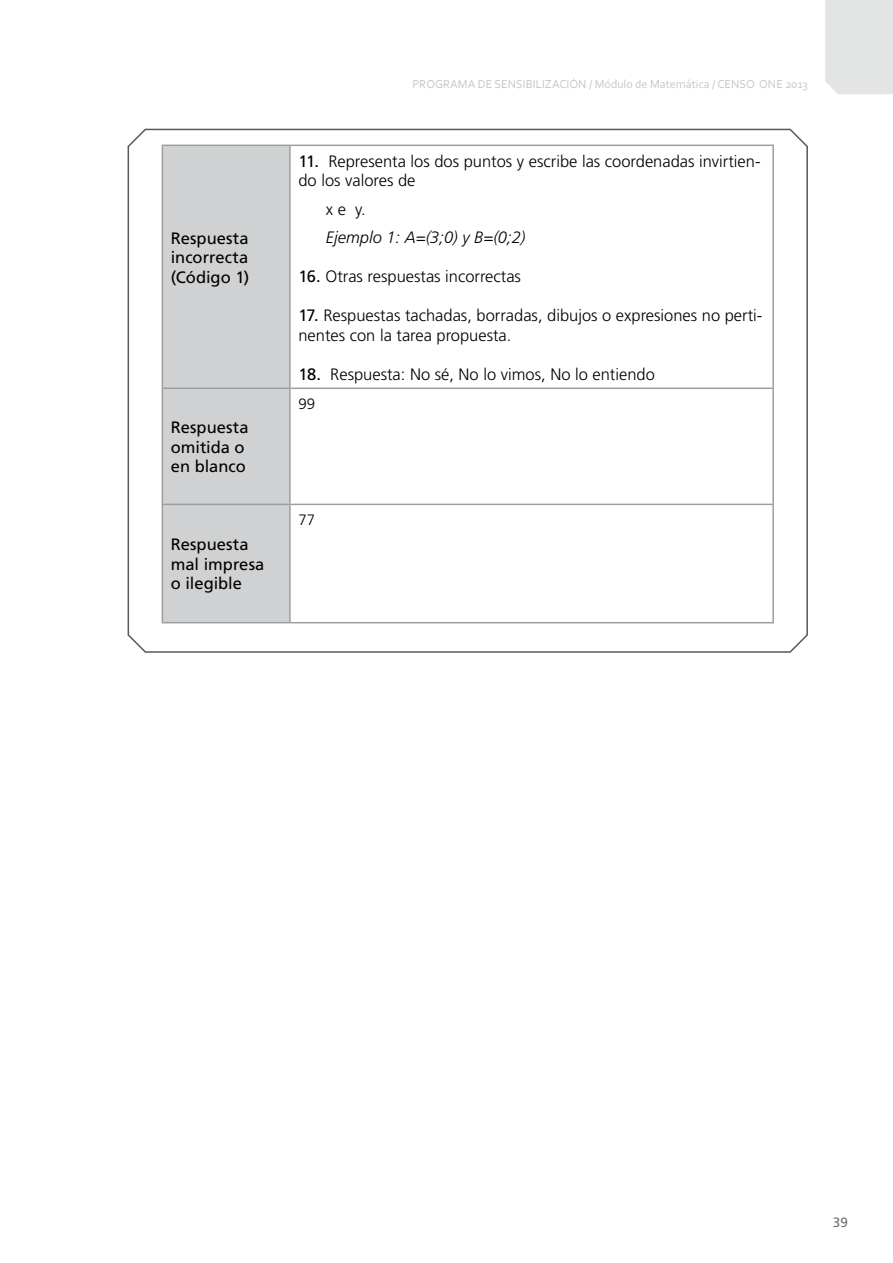
<style>
.page{position:relative;width:893px;height:1263px;background:#fff}
.page>*{position:absolute;margin:0;border:0;box-sizing:border-box;transform-origin:0 0}
.t1{font:300 16.5px/19.5px "Frutiger";color:#000}
.t2{font:16.5px/19.5px "Frutiger";color:#000}
.t3{font:italic 300 16.5px "Frutiger";color:#000}
.t4{font:300 15px "Frutiger";color:#000}
.t5{font:13.5px "Frutiger";color:#707172}
.t6{font:12px "Corbel";color:#c6c7c8}
.s1{font-weight:400}
</style>
<div class="page">
<div style="left:825px;top:0;width:68px;height:94px;background:#e3e4e4"></div>
<svg style="left:127px;top:128px;width:681px;height:525px"></svg>
<div style="left:163px;top:146px;width:126px;height:476px;background:#d0d1d2"></div>
<hr style="left:290px;top:145px;width:484px;height:1px;background:#9c9e9f">
<hr style="left:772px;top:146px;width:2px;height:242px;background:#9c9e9f">
<hr style="left:290px;top:388px;width:484px;height:1px;background:#9c9e9f">
<hr style="left:772px;top:389px;width:2px;height:115px;background:#9c9e9f">
<hr style="left:290px;top:504px;width:484px;height:1px;background:#9c9e9f">
<hr style="left:772px;top:505px;width:2px;height:117px;background:#9c9e9f">
<hr style="left:290px;top:622px;width:484px;height:1px;background:#9c9e9f">
<hr style="left:162px;top:145px;width:128px;height:1px;background:#9c9e9f">
<hr style="left:162px;top:146px;width:1px;height:242px;background:#9c9e9f">
<hr style="left:289px;top:146px;width:2px;height:242px;background:#9c9e9f">
<hr style="left:162px;top:388px;width:128px;height:1px;background:#9c9e9f">
<hr style="left:162px;top:389px;width:1px;height:115px;background:#9c9e9f">
<hr style="left:289px;top:389px;width:2px;height:115px;background:#9c9e9f">
<hr style="left:162px;top:504px;width:128px;height:1px;background:#9c9e9f">
<hr style="left:162px;top:505px;width:1px;height:117px;background:#9c9e9f">
<hr style="left:289px;top:505px;width:2px;height:117px;background:#9c9e9f">
<hr style="left:162px;top:622px;width:128px;height:1px;background:#9c9e9f">
<p class="t2" style="left:171px;top:228px;width:80px;text-align:justify">Respuesta incorrecta (Código 1)</p>
<p class="t2" style="left:171px;top:418px;width:79px">Respuesta omitida o en blanco</p>
<p class="t2" style="left:171px;top:535px;width:95px">Respuesta mal impresa o ilegible</p>
<p class="t6" style="left:412px;top:77px;width:397px">PROGRAMA DE SENSIBILIZACIÓN / Módulo de Matemática / CENSO ONE 2013</p>
<p class="t1" style="left:298px;top:151px;width:464px"><span class="s1">11.</span> Representa los dos puntos y escribe las coordenadas invirtien&shy;do los valores de</p>
<p class="t1" style="left:326px;top:199px;width:41px">x e y.</p>
<p class="t3" style="left:326px;top:228px;width:201px">Ejemplo 1: A=(3;0) y B=(0;2)</p>
<p class="t1" style="left:298px;top:267px;width:224px"><span class="s1">16.</span> Otras respuestas incorrectas</p>
<p class="t1" style="left:298px;top:306px;width:465px"><span class="s1">17.</span> Respuestas tachadas, borradas, dibujos o expresiones no perti&shy;nentes con la tarea propuesta.</p>
<p class="t1" style="left:298px;top:364px;width:358px"><span class="s1">18.</span> Respuesta: No sé, No lo vimos, No lo entiendo</p>
<p class="t4" style="left:298px;top:395px;width:18px">99</p>
<p class="t4" style="left:298px;top:511px;width:18px">77</p>
<p class="t5" style="left:833px;top:1214px;width:17px">39</p>
</div>
